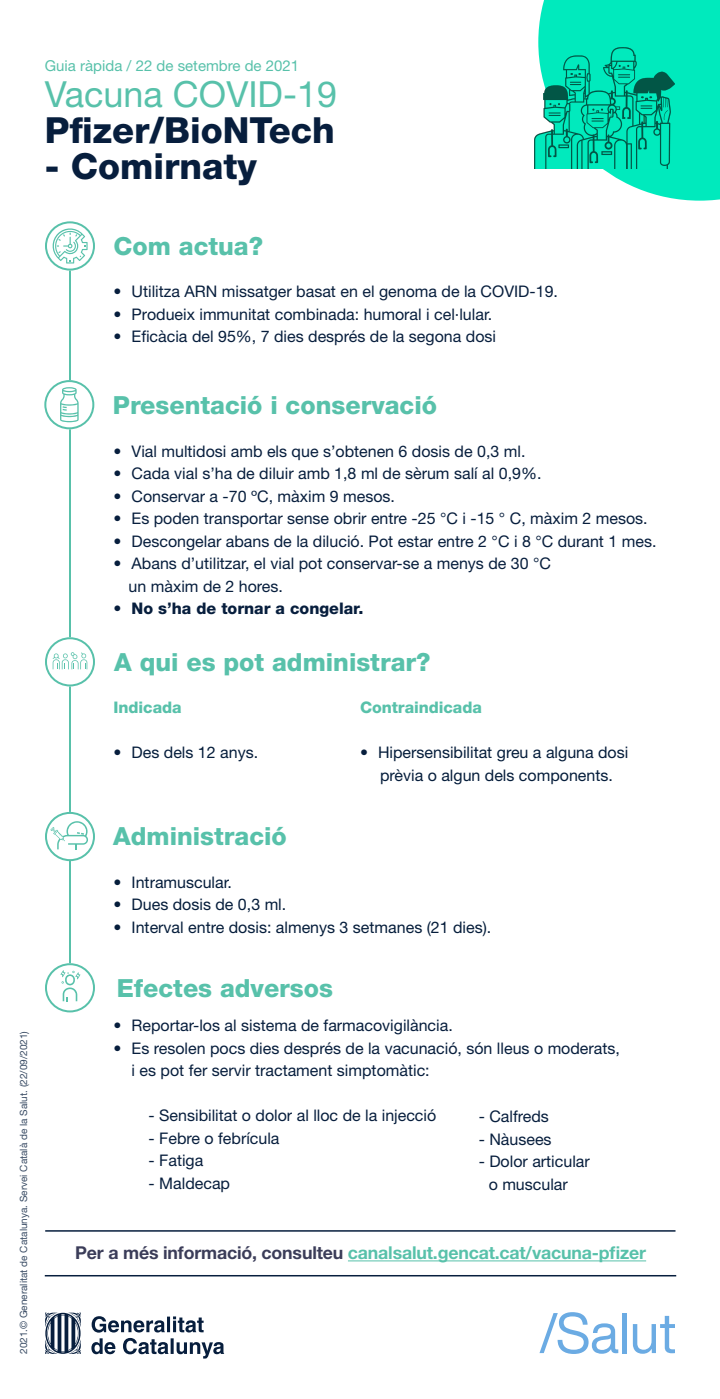
<style>
.page{position:relative;width:720px;height:1399px;background:#fff}
.page>*{position:absolute;margin:0;border:0;box-sizing:border-box;transform-origin:0 0}
.t1{font:800 36px "Helvetica Neue LT Std";color:#071e3d}
.t2{font:36px "Helvetica Neue LT Std";color:#58c1aa}
.t3{font:800 25px "Helvetica Neue LT Std";color:#58c1aa}
.t4{font:700 17.75px "Helvetica Neue LT Std";letter-spacing:-.01em;color:#58c1aa}
.t5{font:16px "Helvetica Neue LT Std";color:#071e3d}
.t6{font:16px "Helvetica Neue LT Std";color:#051d3b}
.t7{font:800 16px "Helvetica Neue LT Std";color:#071e3d}
.t8{font:800 16px "Helvetica Neue LT Std";letter-spacing:-.005em;color:#58c1aa}
.t9{font:15px "Helvetica Neue LT Std";color:#58c1aa}
.t10{font:10px "Helvetica Neue LT Std";color:#071e3d}
.s1{font-weight:400}
.s2{color:#071e3d}
.s3{color:#3b3d59}
</style>
<div class="page">
<svg style="left:91px;top:1316px;width:133px;height:42px"></svg>
<svg style="left:45px;top:1312px;width:36px;height:42px"></svg>
<div style="left:45px;top:221px;width:50px;height:50px;border:2px solid #58c1aa;border-radius:50%"></div>
<svg style="left:51px;top:227px;width:37px;height:36px"></svg>
<hr style="left:45px;top:1275px;width:631px;height:1px;background:#071e3d">
<hr style="left:45px;top:1230px;width:631px;height:1px;background:#071e3d">
<div style="left:44px;top:380px;width:50px;height:49px;border:2px solid #58c1aa;border-radius:50%"></div>
<svg style="left:60px;top:387px;width:19px;height:35px"></svg>
<svg style="left:538px;top:0;width:182px;height:201px"></svg>
<img style="left:534px;top:48px;width:141px;height:121px">
<svg style="left:540px;top:1312px;width:78px;height:42px"></svg>
<hr style="left:622px;top:1313px;width:4px;height:40px;background:#6babe3">
<svg style="left:633px;top:1315px;width:42px;height:38px"></svg>
<div style="left:45px;top:963px;width:50px;height:49px;border:2px solid #58c1aa;border-radius:50%"></div>
<svg style="left:61px;top:970px;width:19px;height:31px"></svg>
<div style="left:45px;top:812px;width:50px;height:49px;border:2px solid #58c1aa;border-radius:50%"></div>
<svg style="left:50px;top:821px;width:38px;height:28px"></svg>
<hr style="left:69px;top:271px;width:2px;height:109px;background:#58c1aa">
<hr style="left:69px;top:429px;width:2px;height:208px;background:#58c1aa">
<hr style="left:69px;top:686px;width:2px;height:126px;background:#58c1aa">
<hr style="left:69px;top:860px;width:2px;height:103px;background:#58c1aa">
<hr style="left:348px;top:1260px;width:298px;height:1px;background:#58c1aa">
<div style="left:45px;top:637px;width:50px;height:49px;border:2px solid #58c1aa;border-radius:50%"></div>
<svg style="left:53px;top:652px;width:34px;height:17px"></svg>
<p class="t9" style="left:45px;top:57px;width:256px">Guia ràpida / 22 de setembre de 2021</p>
<p class="t2" style="left:45px;top:73px;width:294px">Vacuna COVID-19</p>
<p class="t1" style="left:45px;top:109px;width:291px">Pfizer/BioNTech</p>
<p class="t1" style="left:45px;top:145px;width:214px">- Comirnaty</p>
<p class="t10" style="left:18px;top:1354px;width:324px;rotate:-90deg">2021.© Generalitat de Catalunya. Servei Català de la Salut. (22/09/2021)</p>
<p class="t3" style="left:114px;top:231px;width:151px">Com actua?</p>
<p class="t5" style="left:114px;top:282px;width:446px">• Utilitza ARN missatger basat en el genoma de la COVID-19.</p>
<p class="t5" style="left:114px;top:305px;width:380px">• Produeix immunitat combinada: humoral i cel·lular.</p>
<p class="t5" style="left:114px;top:327px;width:384px">• Eficàcia del 95%, 7 dies després de la segona dosi</p>
<p class="t3" style="left:113px;top:390px;width:326px">Presentació i conservació</p>
<p class="t5" style="left:114px;top:441px;width:413px">• Vial multidosi amb els que s’obtenen 6 dosis de 0,3 ml.</p>
<p class="t5" style="left:114px;top:464px;width:429px">• Cada vial s’ha de diluir amb 1,8 ml de sèrum salí al 0,9%.</p>
<p class="t5" style="left:114px;top:486px;width:283px">• Conservar a -70 ºC, màxim 9 mesos.</p>
<p class="t5" style="left:114px;top:509px;width:536px">• Es poden transportar sense obrir entre -25 °C i -15 ° C, màxim 2 mesos.</p>
<p class="t5" style="left:114px;top:531px;width:544px">• Descongelar abans de la dilució. Pot estar entre 2 °C i 8 °C durant 1 mes.</p>
<p class="t5" style="left:114px;top:554px;width:439px">• Abans d’utilitzar, el vial pot conservar-se a menys de 30 °C</p>
<p class="t5" style="left:129px;top:576px;width:156px">un màxim de 2 hores.</p>
<p class="t7" style="left:114px;top:599px;width:252px"><span class="s1">•</span> No s’ha de tornar a congelar.</p>
<p class="t3" style="left:114px;top:647px;width:318px">A qui es pot administrar?</p>
<p class="t8" style="left:114px;top:698px;width:70px">Indicada</p>
<p class="t6" style="left:114px;top:743px;width:146px"><span class="s2">•</span> Des dels 12 anys.</p>
<p class="t3" style="left:113px;top:821px;width:175px">Administració</p>
<p class="t8" style="left:360px;top:698px;width:123px">Contraindicada</p>
<p class="t6" style="left:360px;top:743px;width:270px"><span class="s2">•</span> Hipersensibilitat greu a alguna dosi</p>
<p class="t6" style="left:380px;top:765px;width:234px">prèvia o algun dels components.</p>
<p class="t6" style="left:114px;top:872px;width:120px">• Intramuscular.</p>
<p class="t6" style="left:114px;top:895px;width:174px">• Dues dosis de 0,3 ml.</p>
<p class="t6" style="left:114px;top:917px;width:379px">• Interval entre dosis: almenys 3 setmanes (21 dies).</p>
<p class="t3" style="left:117px;top:973px;width:218px">Efectes adversos</p>
<p class="t5" style="left:114px;top:1016px;width:341px">• Reportar-los al sistema de farmacovigilància.</p>
<p class="t5" style="left:114px;top:1038px;width:508px">• Es resolen pocs dies després de la vacunació, són lleus o moderats,</p>
<p class="t5" style="left:132px;top:1061px;width:300px">i es pot fer servir tractament simptomàtic:</p>
<p class="t5" style="left:149px;top:1106px;width:289px">- Sensibilitat o dolor al lloc de la injecció</p>
<p class="t5" style="left:149px;top:1128px;width:132px">- Febre o febrícula</p>
<p class="t5" style="left:149px;top:1151px;width:56px">- Fatiga</p>
<p class="t5" style="left:149px;top:1173px;width:83px">- Maldecap</p>
<p class="t5" style="left:479px;top:1107px;width:72px">- Calfreds</p>
<p class="t5" style="left:479px;top:1129px;width:74px">- Nàusees</p>
<p class="t5" style="left:479px;top:1152px;width:113px">- Dolor articular</p>
<p class="t5" style="left:489px;top:1174px;width:81px">o muscular</p>
<p class="t4" style="left:75px;top:1241px;width:572px"><span class="s3">Per a més informació, consulteu</span> canalsalut.gencat.cat/vacuna-pfizer</p>
</div>
